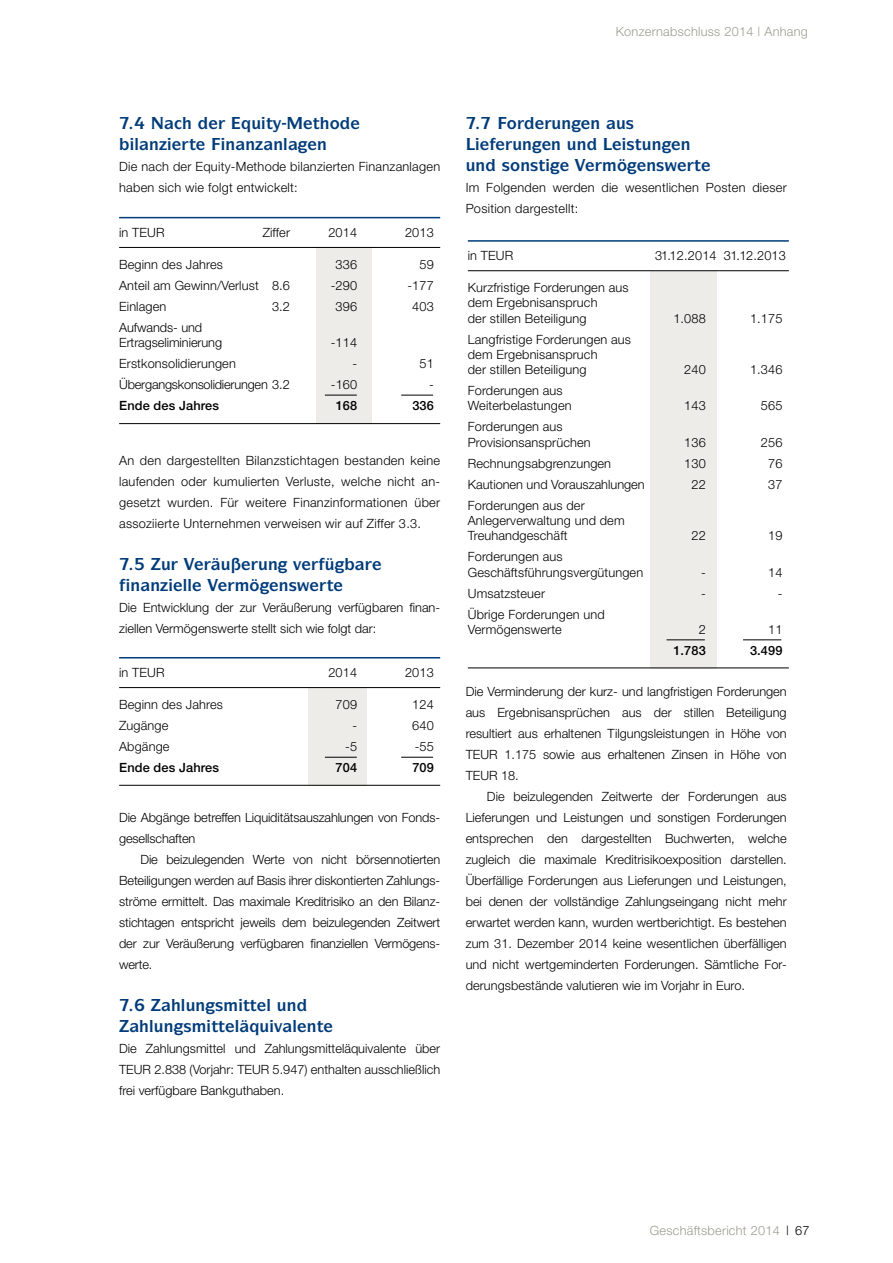
<style>
.page{position:relative;width:893px;height:1263px;background:#fff}
.page>*{position:absolute;margin:0;border:0;box-sizing:border-box;transform-origin:0 0}
.t1{font:700 18px "Symbol EFOP";color:#003b79}
.t2{font:300 12.75px/21px "Helvetica Neue";letter-spacing:.005em;color:#000}
.t3{font:300 12.75px "Helvetica Neue";letter-spacing:.02em;color:#9d9c90}
.t4{font:500 12.75px "Helvetica Neue";letter-spacing:.01em;color:#000}
.t5{font:300 12.75px "Helvetica Neue";letter-spacing:-.015em;color:#000}
.s1{color:#000}
</style>
<div class="page">
<div style="left:316px;top:247px;width:56px;height:176px;background:#edece9"></div>
<hr style="left:119px;top:217px;width:321px;height:1px;background:#003b79">
<hr style="left:119px;top:247px;width:321px;height:1px;background:#000">
<hr style="left:119px;top:423px;width:321px;height:1px;background:#000">
<hr style="left:401px;top:395px;width:32px;height:1px;background:#000">
<hr style="left:325px;top:395px;width:32px;height:1px;background:#000">
<div style="left:308px;top:687px;width:59px;height:99px;background:#edece9"></div>
<hr style="left:119px;top:657px;width:321px;height:1px;background:#003b79">
<hr style="left:119px;top:687px;width:321px;height:1px;background:#000">
<hr style="left:119px;top:785px;width:321px;height:1px;background:#000">
<hr style="left:401px;top:757px;width:32px;height:1px;background:#000">
<hr style="left:325px;top:757px;width:32px;height:1px;background:#000">
<div style="left:650px;top:271px;width:67px;height:397px;background:#edece9"></div>
<hr style="left:743px;top:639px;width:38px;height:1px;background:#000">
<hr style="left:666px;top:639px;width:39px;height:1px;background:#000">
<hr style="left:468px;top:240px;width:321px;height:2px;background:#003b79">
<hr style="left:468px;top:270px;width:321px;height:1px;background:#000">
<hr style="left:468px;top:667px;width:321px;height:1px;background:#000">
<p class="t3" style="left:616px;top:23px;width:194px">Konzernabschluss 2014 | Anhang</p>
<h1 class="t1" style="left:241px;top:112px;width:33px">❑◆▼</h1>
<h1 class="t1" style="left:189px;top:133px;width:100px">▼ ■■ ■●</h1>
<h1 class="t1" style="left:317px;top:133px;width:11px">■</h1>
<p class="t2" style="left:119px;top:155px;width:323px">Die nach der Equity-Methode bilanzierten Finanzanlagen haben sich wie folgt entwickelt:</p>
<p class="t2" style="left:119px;top:222px;width:47px">in TEUR</p>
<p class="t2" style="left:263px;top:222px;width:29px">Ziffer</p>
<p class="t2" style="left:328px;top:222px;width:30px">2014</p>
<p class="t2" style="left:405px;top:222px;width:30px">2013</p>
<p class="t2" style="left:119px;top:253px;width:105px">Beginn des Jahres</p>
<p class="t2" style="left:336px;top:253px;width:23px">336</p>
<p class="t2" style="left:419px;top:253px;width:16px">59</p>
<p class="t2" style="left:119px;top:274px;width:172px">Anteil am Gewinn/Verlust 8.6</p>
<p class="t2" style="left:331px;top:274px;width:28px">-290</p>
<p class="t2" style="left:407px;top:274px;width:28px">-177</p>
<p class="t2" style="left:119px;top:295px;width:49px">Einlagen</p>
<p class="t2" style="left:272px;top:295px;width:19px">3.2</p>
<p class="t2" style="left:336px;top:295px;width:23px">396</p>
<p class="t2" style="left:412px;top:295px;width:23px">403</p>
<p class="t2" style="left:119px;top:319px;width:104px;line-height:15.3px">Aufwands- und<br>Ertragseliminierung</p>
<p class="t2" style="left:331px;top:332px;width:28px">-114</p>
<p class="t2" style="left:119px;top:353px;width:118px">Erstkonsolidierungen</p>
<p class="t2" style="left:352px;top:353px;width:6px">-</p>
<p class="t2" style="left:420px;top:353px;width:16px">51</p>
<p class="t5" style="left:119px;top:377px;width:172px">Übergangskonsolidierungen 3.2</p>
<p class="t2" style="left:331px;top:374px;width:28px">-160</p>
<p class="t2" style="left:429px;top:374px;width:6px">-</p>
<p class="t4" style="left:119px;top:398px;width:101px">Ende des Jahres</p>
<p class="t4" style="left:336px;top:398px;width:23px">168</p>
<p class="t4" style="left:412px;top:398px;width:23px">336</p>
<p class="t2" style="left:119px;top:449px;width:323px;text-align:justify">An den dargestellten Bilanzstichtagen bestanden keine laufenden oder kumulierten Verluste, welche nicht an&shy;gesetzt wurden. Für weitere Finanzinformationen über assoziierte Unternehmen verweisen wir auf Ziffer 3.3.</p>
<h1 class="t1" style="left:221px;top:553px;width:82px">◆ ◆■ ❖</h1>
<p class="t2" style="left:119px;top:596px;width:323px">Die Entwicklung der zur Veräußerung verfügbaren finan&shy;ziellen Vermögenswerte stellt sich wie folgt dar:</p>
<p class="t2" style="left:119px;top:662px;width:47px">in TEUR</p>
<p class="t2" style="left:328px;top:662px;width:30px">2014</p>
<p class="t2" style="left:405px;top:662px;width:30px">2013</p>
<p class="t2" style="left:119px;top:693px;width:105px">Beginn des Jahres</p>
<p class="t2" style="left:336px;top:693px;width:23px">709</p>
<p class="t2" style="left:412px;top:693px;width:23px">124</p>
<p class="t2" style="left:119px;top:714px;width:51px">Zugänge</p>
<p class="t2" style="left:352px;top:714px;width:6px">-</p>
<p class="t2" style="left:412px;top:714px;width:23px">640</p>
<p class="t2" style="left:119px;top:735px;width:52px">Abgänge</p>
<p class="t2" style="left:345px;top:735px;width:13px">-5</p>
<p class="t2" style="left:415px;top:735px;width:21px">-55</p>
<p class="t4" style="left:119px;top:760px;width:101px">Ende des Jahres</p>
<p class="t4" style="left:336px;top:760px;width:23px">704</p>
<p class="t4" style="left:412px;top:760px;width:23px">709</p>
<p class="t2" style="left:119px;top:806px;width:323px">Die Abgänge betreffen Liquiditätsauszahlungen von Fonds&shy;gesellschaften</p>
<p class="t2" style="left:119px;top:848px;width:323px;text-align:justify;text-indent:21px">Die beizulegenden Werte von nicht börsennotierten Beteiligungen werden auf Basis ihrer diskontierten Zahlungs&shy;ströme ermittelt. Das maximale Kreditrisiko an den Bilanz&shy;stichtagen entspricht jeweils dem beizulegenden Zeitwert der zur Veräußerung verfügbaren finanziellen Vermögens&shy;werte.</p>
<h1 class="t1" style="left:181px;top:994px;width:117px">●◆■ ▲ ▼▼ ● ◆■</h1>
<h1 class="t1" style="left:149px;top:1015px;width:176px">●◆■▲ ▼▼●❑◆❖●■▼</h1>
<p class="t2" style="left:119px;top:1037px;width:323px;text-align:justify">Die Zahlungsmittel und Zahlungsmitteläquivalente über TEUR 2.838 (Vorjahr: TEUR 5.947) enthalten ausschließlich frei verfügbare Bankguthaben.</p>
<h1 class="t1" style="left:507px;top:112px;width:129px">□ ◆■ ■ ◆▲</h1>
<h1 class="t1" style="left:512px;top:133px;width:76px">◆■ ■ ◆■</h1>
<h1 class="t1" style="left:627px;top:133px;width:65px">▲▼◆■ ■</h1>
<h1 class="t1" style="left:466px;top:154px;width:81px">◆■ ▲□■▲▼</h1>
<p class="t2" style="left:466px;top:176px;width:323px">Im Folgenden werden die wesentlichen Posten dieser<br>Position dargestellt:</p>
<p class="t2" style="left:468px;top:245px;width:47px">in TEUR</p>
<p class="t2" style="left:655px;top:245px;width:132px">31.12.2014 31.12.2013</p>
<p class="t2" style="left:468px;top:279px;width:162px;line-height:15.3px">Kurzfristige Forderungen aus dem Ergebnisanspruch<br>der stillen Beteiligung</p>
<p class="t2" style="left:673px;top:307px;width:34px">1.088</p>
<p class="t2" style="left:750px;top:307px;width:34px">1.175</p>
<p class="t2" style="left:468px;top:331px;width:165px;line-height:15.3px">Langfristige Forderungen aus dem Ergebnisanspruch<br>der stillen Beteiligung</p>
<p class="t2" style="left:468px;top:383px;width:105px;line-height:15.3px">Forderungen aus<br>Weiterbelastungen</p>
<p class="t2" style="left:468px;top:419px;width:124px;line-height:15.3px">Forderungen aus<br>Provisionsansprüchen</p>
<p class="t2" style="left:684px;top:359px;width:23px">240</p>
<p class="t2" style="left:750px;top:359px;width:34px">1.346</p>
<p class="t2" style="left:684px;top:395px;width:23px">143</p>
<p class="t2" style="left:761px;top:395px;width:23px">565</p>
<p class="t2" style="left:684px;top:431px;width:23px">136</p>
<p class="t2" style="left:761px;top:431px;width:23px">256</p>
<p class="t2" style="left:468px;top:452px;width:145px">Rechnungsabgrenzungen</p>
<p class="t2" style="left:684px;top:452px;width:23px">130</p>
<p class="t2" style="left:768px;top:452px;width:16px">76</p>
<p class="t2" style="left:468px;top:473px;width:178px">Kautionen und Vorauszahlungen</p>
<p class="t2" style="left:691px;top:473px;width:16px">22</p>
<p class="t2" style="left:768px;top:473px;width:16px">37</p>
<p class="t2" style="left:468px;top:497px;width:158px;line-height:15.3px">Forderungen aus der<br>Anlegerverwaltung und dem<br>Treuhandgeschäft</p>
<p class="t2" style="left:691px;top:525px;width:16px">22</p>
<p class="t2" style="left:768px;top:525px;width:16px">19</p>
<p class="t2" style="left:468px;top:549px;width:177px;line-height:15.3px">Forderungen aus<br>Geschäftsführungsvergütungen</p>
<p class="t2" style="left:701px;top:561px;width:6px">-</p>
<p class="t2" style="left:768px;top:561px;width:16px">14</p>
<p class="t2" style="left:468px;top:582px;width:79px">Umsatzsteuer</p>
<p class="t2" style="left:701px;top:582px;width:6px">-</p>
<p class="t2" style="left:778px;top:582px;width:6px">-</p>
<p class="t2" style="left:468px;top:606px;width:138px;line-height:15.3px">Übrige Forderungen und<br>Vermögenswerte</p>
<p class="t2" style="left:699px;top:619px;width:9px">2</p>
<p class="t2" style="left:768px;top:619px;width:16px">11</p>
<p class="t4" style="left:673px;top:643px;width:34px">1.783</p>
<p class="t4" style="left:750px;top:643px;width:34px">3.499</p>
<p class="t2" style="left:466px;top:680px;width:323px;text-align:justify">Die Verminderung der kurz- und langfristigen Forderungen aus Ergebnisansprüchen aus der stillen Beteiligung resultiert aus erhaltenen Tilgungsleistungen in Höhe von TEUR 1.175 sowie aus erhaltenen Zinsen in Höhe von TEUR 18.</p>
<p class="t2" style="left:466px;top:785px;width:323px;text-indent:21px">Die beizulegenden Zeitwerte der Forderungen aus Lieferungen und Leistungen und sonstigen Forderungen entsprechen den dargestellten Buchwerten, welche zugleich die maximale Kreditrisikoexposition darstellen.<br>Überfällige Forderungen aus Lieferungen und Leistungen, bei denen der vollständige Zahlungseingang nicht mehr erwartet werden kann, wurden wertberichtigt. Es bestehen zum 31. Dezember 2014 keine wesentlichen überfälligen und nicht wertgeminderten Forderungen. Sämtliche For&shy;derungsbestände valutieren wie im Vorjahr in Euro.</p>
<p class="t3" style="left:650px;top:1222px;width:161px">Geschäftsbericht 2014 <span class="s1">| 67</span></p>
</div>
